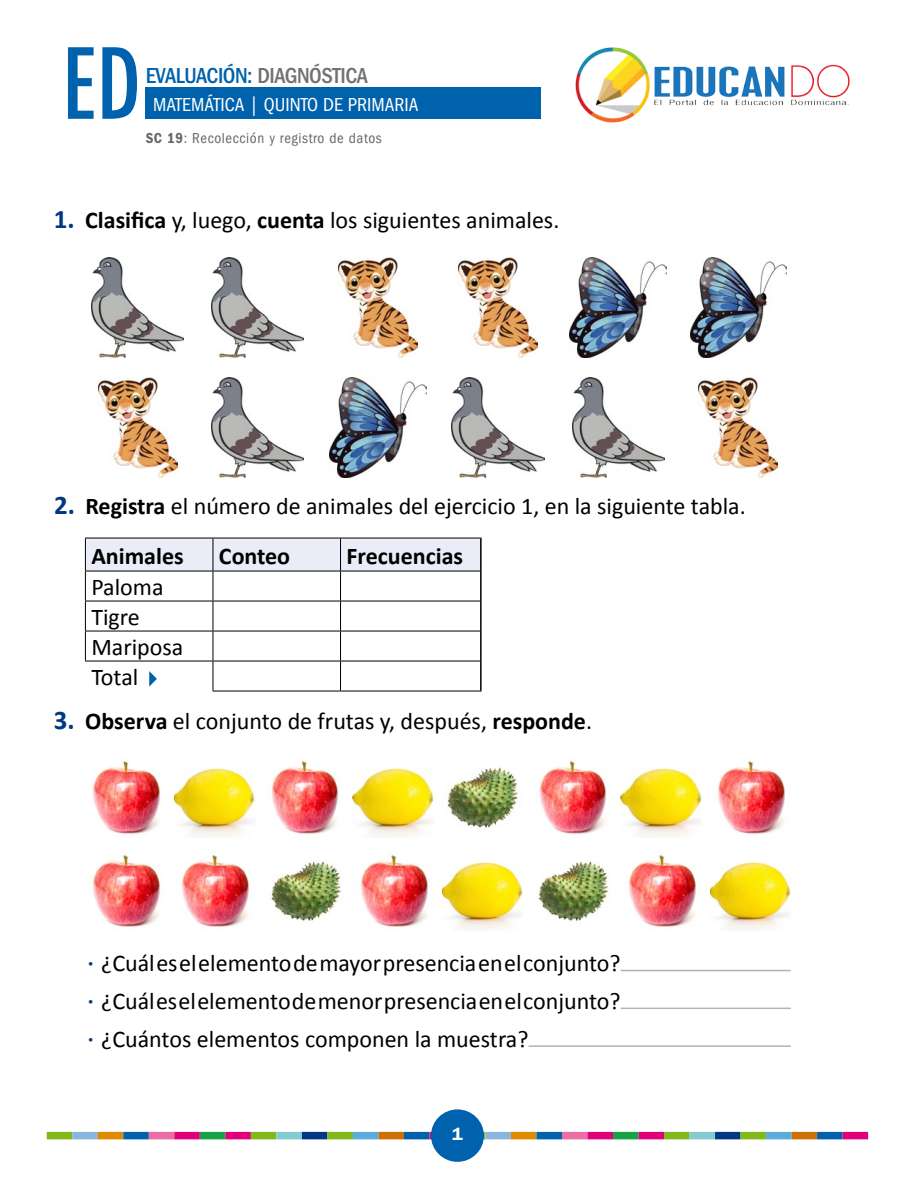
<style>
.page{position:relative;width:918px;height:1188px;background:#fff}
.page>*{position:absolute;margin:0;border:0;box-sizing:border-box;transform-origin:0 0}
.t1{font:500 condensed 94.95px "Futura";color:#0062ac}
.t2{font:24px/30px "Calibri";color:#000}
.t3{font:700 24px "Calibri";color:#000}
.t4{font:500 condensed 22.5px "ITC Franklin Gothic Std";letter-spacing:-.02em;color:#0062ac}
.t5{font:condensed 19.5px "ITC Franklin Gothic Std";color:#fff}
.t6{font:600 18px "ITC Franklin Gothic Std";color:#fff}
.t7{font:condensed 15px "ITC Franklin Gothic Std";letter-spacing:.04em;color:#666769}
.s1{color:#707172}
.s2{font-family:"ITC Franklin Gothic Std Dm Cd";font-stretch:normal}
.s3{font-weight:700;font-size:27px;color:#003882}
.s4{font-weight:700}
.s5{font-family:"ITC Franklin Gothic Std";font-size:21px;color:#003882}
</style>
<div class="page">
<div style="left:47px;top:1132px;width:25px;height:7px;background:#83b81a"></div>
<div style="left:72px;top:1132px;width:26px;height:7px;background:#8ab5dd"></div>
<div style="left:98px;top:1132px;width:25px;height:7px;background:#e08a00"></div>
<div style="left:123px;top:1132px;width:26px;height:7px;background:#0062ac"></div>
<div style="left:149px;top:1132px;width:25px;height:7px;background:#ea6ea3"></div>
<div style="left:174px;top:1132px;width:26px;height:7px;background:#e2007a"></div>
<div style="left:200px;top:1132px;width:25px;height:7px;background:#17a345"></div>
<div style="left:225px;top:1132px;width:26px;height:7px;background:#e2007a"></div>
<div style="left:251px;top:1132px;width:25px;height:7px;background:#83b81a"></div>
<div style="left:276px;top:1132px;width:26px;height:7px;background:#85ccd2"></div>
<div style="left:302px;top:1132px;width:25px;height:7px;background:#003882"></div>
<div style="left:327px;top:1132px;width:26px;height:7px;background:#83b81a"></div>
<div style="left:353px;top:1132px;width:25px;height:7px;background:#5babdb"></div>
<div style="left:378px;top:1132px;width:26px;height:7px;background:#ce6f05"></div>
<div style="left:404px;top:1132px;width:25px;height:7px;background:#0062ac"></div>
<div style="left:429px;top:1132px;width:26px;height:7px;background:#e2007a"></div>
<div style="left:460px;top:1132px;width:25px;height:7px;background:#83b81a"></div>
<div style="left:485px;top:1132px;width:26px;height:7px;background:#8ab5dd"></div>
<div style="left:511px;top:1132px;width:25px;height:7px;background:#e08a00"></div>
<div style="left:536px;top:1132px;width:26px;height:7px;background:#0062ac"></div>
<div style="left:562px;top:1132px;width:25px;height:7px;background:#ea6ea3"></div>
<div style="left:587px;top:1132px;width:26px;height:7px;background:#e2007a"></div>
<div style="left:613px;top:1132px;width:26px;height:7px;background:#17a345"></div>
<div style="left:639px;top:1132px;width:25px;height:7px;background:#e2007a"></div>
<div style="left:664px;top:1132px;width:26px;height:7px;background:#83b81a"></div>
<div style="left:690px;top:1132px;width:25px;height:7px;background:#85ccd2"></div>
<div style="left:715px;top:1132px;width:26px;height:7px;background:#003882"></div>
<div style="left:741px;top:1132px;width:25px;height:7px;background:#83b81a"></div>
<div style="left:766px;top:1132px;width:26px;height:7px;background:#5babdb"></div>
<div style="left:792px;top:1132px;width:25px;height:7px;background:#ce6f05"></div>
<div style="left:817px;top:1132px;width:26px;height:7px;background:#0062ac"></div>
<div style="left:843px;top:1132px;width:25px;height:7px;background:#e2007a"></div>
<div style="left:431px;top:1109px;width:53px;height:53px;background:#0062ac;border-radius:50%"></div>
<img style="left:92px;top:257px;width:92px;height:100px">
<img style="left:98px;top:377px;width:79px;height:100px">
<img style="left:212px;top:257px;width:92px;height:100px">
<img style="left:212px;top:377px;width:92px;height:100px">
<img style="left:339px;top:257px;width:78px;height:100px">
<img style="left:330px;top:377px;width:96px;height:100px">
<img style="left:459px;top:257px;width:78px;height:100px">
<img style="left:452px;top:377px;width:92px;height:100px">
<img style="left:570px;top:257px;width:96px;height:100px">
<img style="left:572px;top:377px;width:92px;height:100px">
<img style="left:690px;top:257px;width:96px;height:100px">
<img style="left:699px;top:377px;width:78px;height:100px">
<div style="left:86px;top:539px;width:394px;height:32px;background:#eaedf7"></div>
<hr style="left:480px;top:538px;width:2px;height:33px;background:#000">
<hr style="left:480px;top:571px;width:2px;height:30px;background:#000">
<hr style="left:480px;top:601px;width:2px;height:30px;background:#000">
<hr style="left:480px;top:631px;width:2px;height:30px;background:#000">
<hr style="left:480px;top:661px;width:2px;height:30px;background:#000">
<hr style="left:85px;top:538px;width:128px;height:1px;background:#000">
<hr style="left:85px;top:538px;width:1px;height:33px;background:#000">
<hr style="left:213px;top:538px;width:128px;height:1px;background:#000">
<hr style="left:213px;top:538px;width:1px;height:33px;background:#000">
<hr style="left:341px;top:538px;width:141px;height:1px;background:#000">
<hr style="left:340px;top:538px;width:1px;height:33px;background:#000">
<hr style="left:85px;top:571px;width:128px;height:1px;background:#000">
<hr style="left:85px;top:571px;width:1px;height:30px;background:#000">
<hr style="left:213px;top:571px;width:128px;height:1px;background:#000">
<hr style="left:213px;top:571px;width:1px;height:30px;background:#000">
<hr style="left:341px;top:571px;width:139px;height:1px;background:#000">
<hr style="left:340px;top:571px;width:1px;height:30px;background:#000">
<hr style="left:85px;top:601px;width:128px;height:1px;background:#000">
<hr style="left:85px;top:601px;width:1px;height:30px;background:#000">
<hr style="left:213px;top:601px;width:128px;height:1px;background:#000">
<hr style="left:213px;top:601px;width:1px;height:30px;background:#000">
<hr style="left:341px;top:601px;width:139px;height:1px;background:#000">
<hr style="left:340px;top:601px;width:1px;height:30px;background:#000">
<hr style="left:85px;top:631px;width:128px;height:1px;background:#000">
<hr style="left:85px;top:631px;width:1px;height:30px;background:#000">
<hr style="left:213px;top:631px;width:128px;height:1px;background:#000">
<hr style="left:213px;top:631px;width:1px;height:30px;background:#000">
<hr style="left:341px;top:631px;width:139px;height:1px;background:#000">
<hr style="left:340px;top:631px;width:1px;height:30px;background:#000">
<hr style="left:85px;top:661px;width:128px;height:1px;background:#000">
<hr style="left:213px;top:661px;width:128px;height:1px;background:#000">
<hr style="left:213px;top:661px;width:1px;height:30px;background:#000">
<hr style="left:341px;top:661px;width:139px;height:1px;background:#000">
<hr style="left:340px;top:661px;width:1px;height:30px;background:#000">
<hr style="left:213px;top:691px;width:128px;height:1px;background:#000">
<hr style="left:341px;top:691px;width:141px;height:1px;background:#000">
<svg style="left:149px;top:671px;width:8px;height:16px"></svg>
<hr style="left:621px;top:970px;width:170px;height:1px;background:#b1b3b4">
<hr style="left:621px;top:1008px;width:170px;height:1px;background:#b1b3b4">
<hr style="left:529px;top:1045px;width:262px;height:2px;background:#b1b3b4">
<img style="left:92px;top:760px;width:68px;height:74px">
<img style="left:92px;top:854px;width:68px;height:73px">
<img style="left:174px;top:768px;width:81px;height:69px">
<img style="left:181px;top:854px;width:68px;height:73px">
<img style="left:271px;top:760px;width:68px;height:74px">
<img style="left:271px;top:861px;width:71px;height:60px">
<img style="left:353px;top:768px;width:81px;height:69px">
<img style="left:360px;top:854px;width:68px;height:73px">
<img style="left:447px;top:767px;width:71px;height:61px">
<img style="left:442px;top:862px;width:81px;height:69px">
<img style="left:539px;top:760px;width:68px;height:74px">
<img style="left:538px;top:861px;width:71px;height:61px">
<img style="left:621px;top:768px;width:81px;height:69px">
<img style="left:628px;top:854px;width:68px;height:73px">
<img style="left:717px;top:760px;width:68px;height:74px">
<img style="left:710px;top:862px;width:81px;height:69px">
<div style="left:146px;top:87px;width:395px;height:31px;background:#0062ac"></div>
<img style="left:575px;top:47px;width:275px;height:76px">
<h1 class="t1" style="left:62px;top:23px;width:80px">ED</h1>
<p class="t4" style="left:146px;top:63px;width:224px">EVALUACIÓN: <span class="s1">DIAGNÓSTICA</span></p>
<p class="t5" style="left:153px;top:94px;width:267px">Matemática | Quinto de primaria</p>
<p class="t7" style="left:146px;top:130px;width:238px"><span class="s2">SC 19</span>: Recolección y registro de datos</p>
<p class="t2" style="left:54px;top:205px;width:507px"><span class="s3">1.</span> <span class="s4">Clasifica</span> y, luego, <span class="s4">cuenta</span> los siguientes animales.</p>
<p class="t2" style="left:91px;top:482px;width:656px;line-height:49.3px;text-indent:-37px"><span class="s3">2.</span> <span class="s4">Registra</span> el número de animales del ejercicio 1, en la siguiente tabla.<br><span class="s4">Animales</span></p>
<p class="t3" style="left:219px;top:540px;width:73px">Conteo</p>
<p class="t3" style="left:347px;top:540px;width:118px">Frecuencias</p>
<p class="t2" style="left:91px;top:572px;width:94px">Paloma<br>Tigre<br>Mariposa<br>Total</p>
<p class="t2" style="left:54px;top:706px;width:540px"><span class="s3">3.</span> <span class="s4">Observa</span> el conjunto de frutas y, después, <span class="s4">responde</span>.</p>
<p class="t2" style="left:85px;top:948px;width:538px"><span class="s5">•</span> ¿Cuál es el elemento de mayor presencia en el conjunto?</p>
<p class="t2" style="left:85px;top:986px;width:538px"><span class="s5">•</span> ¿Cuál es el elemento de menor presencia en el conjunto?</p>
<p class="t2" style="left:85px;top:1024px;width:445px"><span class="s5">•</span> ¿Cuántos elementos componen la muestra?</p>
<p class="t6" style="left:452px;top:1123px;width:12px">1</p>
</div>
